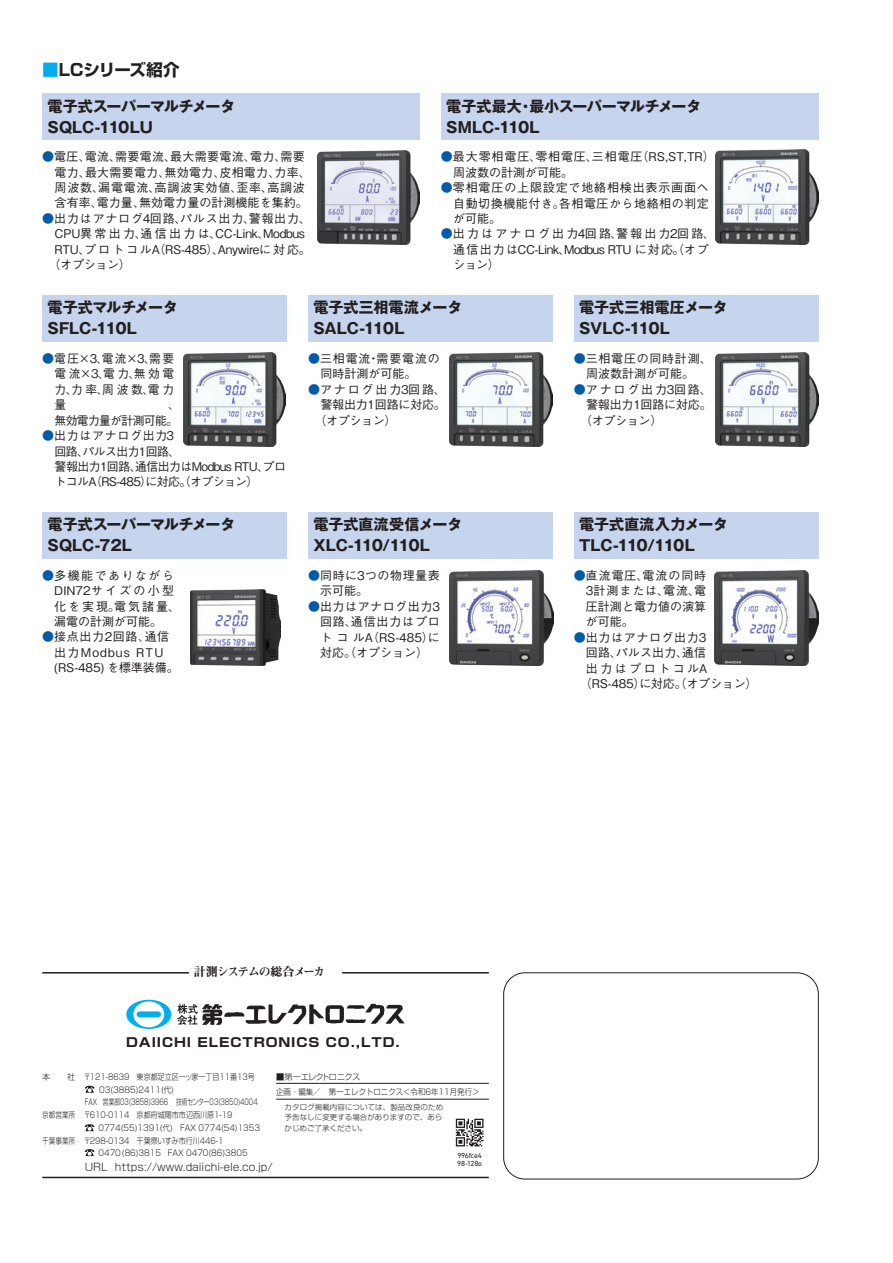
<style>
.page{position:relative;width:893px;height:1263px;background:#fff}
.page>*{position:absolute;margin:0;border:0;box-sizing:border-box;transform-origin:0 0}
.t1{font:700 16.5px "Shin Go Pro";letter-spacing:-.02em;color:#231f20}
.t2{font:700 15px/21px "Gothic MB101 Pro";letter-spacing:-.015em;color:#231f20}
.t3{font:700 12.45px "Shin Go Pro";letter-spacing:.065em;color:#231f20;scale:1.1 1}
.t4{font:500 12px/15.5px "Gothic BBB Pro";letter-spacing:.025em;color:#231f20;text-align:justify}
.t5{font:500 12px/15.5px "Gothic BBB Pro";letter-spacing:-.05em;color:#231f20;text-align:right}
.t6{font:500 12px/15.5px "Gothic BBB Pro";letter-spacing:.05em;color:#231f20}
.t7{font:500 12px "Gothic BBB Pro";letter-spacing:-.025em;color:#231f20}
.t8{font:500 12px/15.5px "Gothic BBB Pro";letter-spacing:.1em;color:#231f20}
.t9{font:500 12px "Gothic BBB Pro";letter-spacing:-.015em;color:#231f20}
.t10{font:500 12px/15.5px "Gothic BBB Pro";letter-spacing:.125em;color:#231f20}
.t11{font:500 12px "Gothic BBB Pro";letter-spacing:.065em;color:#231f20}
.t12{font:500 12px "Gothic BBB Pro";letter-spacing:.155em;color:#231f20}
.t13{font:500 12px/15.5px "Gothic BBB Pro";letter-spacing:.06em;color:#231f20;text-align:center}
.t14{font:500 12px/15.5px "Gothic BBB Pro";letter-spacing:.07em;color:#231f20}
.t15{font:12px "Midashi Min Pro MA31";letter-spacing:-.11em;color:#231f20}
.t16{font:500 12px "Gothic BBB Pro";letter-spacing:.205em;color:#231f20}
.t17{font:300 10.5px "Shin Go Pro";color:#231f20}
.t18{font:300 8.25px "Shin Go Pro";color:#231f20;scale:.9 1}
.t19{font:300 8.25px "Shin Go Pro";color:#231f20;scale:.8 1}
.t20{font:300 8.25px "Shin Go Pro";color:#231f20;scale:.7 1}
.t21{font:300 8.25px "Shin Go Pro";color:#231f20}
.t22{font:300 8.25px "Shin Go Pro";letter-spacing:-.08em;color:#231f20}
.t23{font:300 7.5px/10.5px "Shin Go Pro";color:#231f20;text-align:justify}
.t24{font:7.5px/7.5px "DIN Next LT Pro";letter-spacing:-.03em;color:#231f20}
.s1{color:#00aeef}
.s2{color:#015aaa}
</style>
<div class="page">
<svg style="left:456px;top:1119px;width:28px;height:27px"></svg>
<hr style="left:276px;top:1099px;width:213px;height:1px;background:#231f20">
<div style="left:42px;top:295px;width:245px;height:47px;background:#c6d5ed"></div>
<div style="left:308px;top:295px;width:245px;height:47px;background:#c6d5ed"></div>
<div style="left:574px;top:295px;width:244px;height:47px;background:#c6d5ed"></div>
<div style="left:42px;top:93px;width:378px;height:47px;background:#c6d5ed"></div>
<div style="left:441px;top:93px;width:377px;height:47px;background:#c6d5ed"></div>
<hr style="left:276px;top:1083px;width:213px;height:1px;background:#231f20">
<hr style="left:42px;top:1177px;width:447px;height:1px;background:#231f20">
<hr style="left:342px;top:972px;width:147px;height:1px;background:#231f20">
<hr style="left:42px;top:972px;width:147px;height:1px;background:#231f20">
<svg style="left:85px;top:1086px;width:10px;height:7px"></svg>
<svg style="left:85px;top:1124px;width:9px;height:7px"></svg>
<svg style="left:85px;top:1149px;width:9px;height:7px"></svg>
<svg style="left:126px;top:1000px;width:45px;height:29px"></svg>
<div style="left:137px;top:1011px;width:24px;height:6px;background:#00aeef;border-radius:3px"></div>
<img style="left:177px;top:1003px;width:228px;height:22px">
<div style="left:308px;top:512px;width:245px;height:46px;background:#c6d5ed"></div>
<div style="left:574px;top:512px;width:244px;height:46px;background:#c6d5ed"></div>
<div style="left:503px;top:972px;width:315px;height:207px;border:1px solid #231f20;border-radius:21px"></div>
<img style="left:317px;top:150px;width:103px;height:94px">
<img style="left:715px;top:150px;width:103px;height:95px">
<img style="left:183px;top:352px;width:103px;height:95px">
<img style="left:450px;top:352px;width:103px;height:95px">
<img style="left:715px;top:352px;width:103px;height:95px">
<img style="left:449px;top:570px;width:104px;height:95px">
<img style="left:715px;top:570px;width:103px;height:95px">
<div style="left:42px;top:512px;width:245px;height:46px;background:#c6d5ed"></div>
<img style="left:191px;top:590px;width:89px;height:75px">
<h1 class="t1" style="left:42px;top:57px;width:139px"><span class="s1">■</span>LCシリーズ紹介</h1>
<p class="t2" style="left:48px;top:94px;width:189px">電子式スーパーマルチメータ<br>SQLC-110LU</p>
<p class="t2" style="left:446px;top:94px;width:256px">電子式最大・最小スーパーマルチメータ<br>SMLC-110L</p>
<p class="t4" style="left:55px;top:147px;width:258px;text-align:left;text-indent:-12px"><span class="s2">●</span>電圧、電流、需要電流、最大需要電流、電力、需要電力、最大需要電力、無効電力、皮相電力、力率、周波数、漏電電流、高調波実効値、歪率、高調波含有率、電力量、無効電力量の計測機能を集約。</p>
<p class="t11" style="left:42px;top:209px;width:270px"><span class="s2">●</span>出力はアナログ4回路、パルス出力、警報出力、</p>
<p class="t7" style="left:55px;top:224px;width:252px">CPU異常出力、通信出力は、CC-Link、Modbus</p>
<p class="t7" style="left:55px;top:240px;width:258px">RTU、プロトコルA（RS-485）、Anywireに対応。</p>
<p class="t4" style="left:49px;top:256px;width:84px">（オプション）</p>
<p class="t4" style="left:453px;top:147px;width:263px;text-indent:-12px"><span class="s2">●</span>最大零相電圧、零相電圧、三相電圧（RS,ST,TR）周波数の計測が可能。</p>
<p class="t4" style="left:453px;top:178px;width:257px;text-indent:-12px"><span class="s2">●</span>零相電圧の上限設定で地絡相検出表示画面へ自動切換機能付き。各相電圧から地絡相の判定が可能。</p>
<p class="t8" style="left:453px;top:225px;width:263px;text-indent:-12px"><span class="s2">●</span>出力はアナログ出力4回路、警報出力2回路、通信出力はCC-Link、Modbus RTU に対応。（オプション）</p>
<p class="t2" style="left:48px;top:295px;width:132px">電子式マルチメータ<br>SFLC-110L</p>
<p class="t2" style="left:313px;top:295px;width:150px">電子式三相電流メータ<br>SALC-110L</p>
<p class="t2" style="left:579px;top:295px;width:150px">電子式三相電圧メータ<br>SVLC-110L</p>
<p class="t4" style="left:55px;top:349px;width:121px;text-indent:-12px"><span class="s2">●</span>電圧×3、電流×3、需要電流×3、電力、無効電力、力率、周波数、電力量</p>
<p class="t5" style="left:55px;top:395px;width:127px">、<br>無効電力量が計測可能。</p>
<p class="t5" style="left:55px;top:426px;width:233px;text-align:left;text-indent:-12px"><span class="s2">●</span>出力はアナログ出力3<br>回路、パルス出力1回路、<br>警報出力1回路、通信出力はModbus RTU、プロトコルA（RS-485）に対応（オプション）</p>
<p class="t4" style="left:179px;top:473px;width:13px">。</p>
<p class="t2" style="left:48px;top:512px;width:189px">電子式スーパーマルチメータ<br>SQLC-72L</p>
<p class="t10" style="left:54px;top:566px;width:127px;text-indent:-12px"><span class="s2">●</span>多機能でありながら<br>DIN72サイズの小型化を実現。電気諸量、漏電の計測が可能。</p>
<p class="t6" style="left:54px;top:628px;width:126px;text-indent:-12px"><span class="s2">●</span>接点出力2回路、通信出力Modbus RTU (RS-485) を標準装備。</p>
<p class="t14" style="left:320px;top:349px;width:121px;text-indent:-12px"><span class="s2">●</span>三相電流・需要電流の同時計測が可能。</p>
<p class="t12" style="left:308px;top:380px;width:139px"><span class="s2">●</span>アナログ出力3回路、</p>
<p class="t9" style="left:320px;top:395px;width:127px">警報出力1回路に対応。</p>
<p class="t4" style="left:314px;top:411px;width:84px">（オプション）</p>
<p class="t13" style="left:574px;top:349px;width:139px"><span class="s2">●</span>三相電圧の同時計測、周波数計測が可能。</p>
<p class="t12" style="left:574px;top:380px;width:139px"><span class="s2">●</span>アナログ出力3回路、</p>
<p class="t9" style="left:586px;top:395px;width:127px">警報出力1回路に対応。</p>
<p class="t4" style="left:580px;top:411px;width:84px">（オプション）</p>
<p class="t2" style="left:313px;top:512px;width:150px">電子式直流受信メータ<br>XLC-110/110L</p>
<p class="t2" style="left:579px;top:512px;width:150px">電子式直流入力メータ<br>TLC-110/110L</p>
<p class="t6" style="left:320px;top:566px;width:121px;text-indent:-12px"><span class="s2">●</span>同時に3つの物理量表示可能。</p>
<p class="t4" style="left:320px;top:597px;width:121px;text-indent:-12px"><span class="s2">●</span>出力はアナログ出力3回路、通信出力はプロトコルA（RS-485）に対応。（オプション）</p>
<p class="t4" style="left:586px;top:566px;width:122px;text-indent:-12px"><span class="s2">●</span>直流電圧、電流の同時3計測または、電流、電圧計測と電力値の演算が可能。</p>
<p class="t6" style="left:574px;top:628px;width:134px"><span class="s2">●</span>出力はアナログ出力3</p>
<p class="t4" style="left:586px;top:643px;width:122px">回路、パルス出力、通信</p>
<p class="t16" style="left:586px;top:658px;width:123px">出力はプロトコルA</p>
<p class="t9" style="left:580px;top:674px;width:179px">（RS-485）に対応。（オプション）</p>
<p class="t15" style="left:194px;top:962px;width:133px">計測システムの総合メーカ</p>
<p class="t3" style="left:126px;top:1032px;width:250px">DAIICHI ELECTRONICS CO.,LTD.</p>
<p class="t22" style="left:276px;top:1070px;width:86px">■第一エレクトロニクス</p>
<p class="t21" style="left:42px;top:1070px;width:214px">本　　社 〒121-8639　東京都足立区一ッ家一丁目11番13号</p>
<p class="t18" style="left:99px;top:1083px;width:85px">03(3885)2411(代)</p>
<p class="t20" style="left:85px;top:1095px;width:249px">FAX　営業部03(3858)3966 　技術センター03(3850)4004</p>
<p class="t19" style="left:42px;top:1108px;width:239px">京都営業所 〒610-0114　京都府城陽市市辺西川原1-19</p>
<p class="t18" style="left:98px;top:1121px;width:181px">0774(55)1391(代)　FAX 0774(54)1353</p>
<p class="t19" style="left:42px;top:1134px;width:228px">千葉事業所 〒298-0134　千葉県いすみ市行川446-1</p>
<p class="t18" style="left:98px;top:1146px;width:167px">0470(86)3815　FAX 0470(86)3805</p>
<p class="t18" style="left:276px;top:1085px;width:227px">企画・編集／ 第一エレクトロニクス＜令和6年11月発行＞</p>
<p class="t23" style="left:285px;top:1101px;width:160px">カタログ掲載内容については、製品改良のため予告なしに変更する場合がありますので、あらかじめご了承ください。</p>
<p class="t24" style="left:457px;top:1151px;width:26px">996fce4<br>98-128o</p>
<p class="t17" style="left:85px;top:1158px;width:190px">URL https://www.daiichi-ele.co.jp/</p>
</div>
